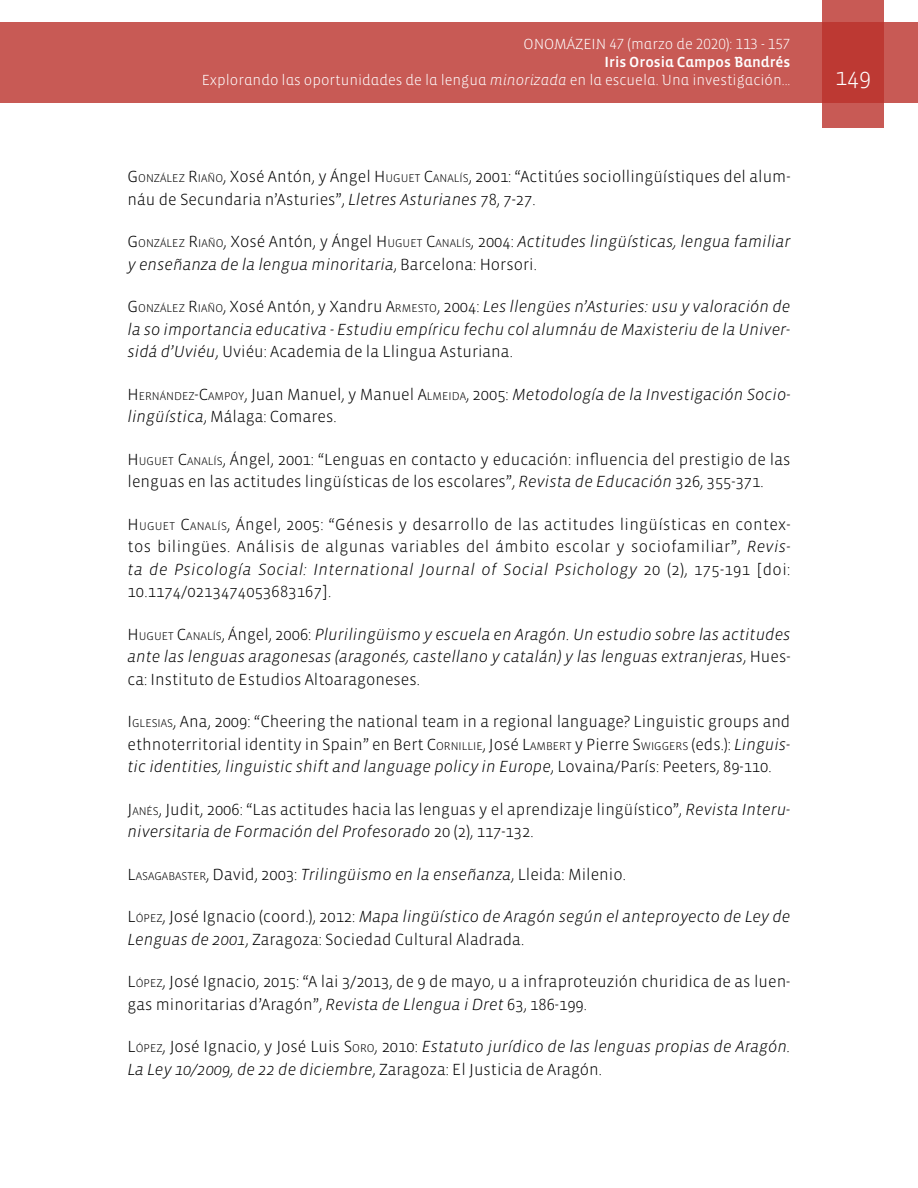
<style>
.page{position:relative;width:918px;height:1188px;background:#fff}
.page>*{position:absolute;margin:0;border:0;box-sizing:border-box;transform-origin:0 0}
.t1{font:300 24px "Vista Sans";color:#fff}
.t2{font:300 16.5px/22.5px "Vista Sans";color:#000}
.t3{font:italic 300 16.5px/22.5px "Vista Sans";color:#000}
.t4{font:300 15px "Vista Sans Alt";color:#fff}
.t5{font:15px "Vista Sans Alt Med";color:#fff}
.t6{font:300 11.55px "Vista Sans";color:#000}
.s1{font-family:"Vista Sans Alt Light Ita";font-weight:400}
.s2{font-style:inherit}
.s3{font-size:11.55px}
.s4{font-style:italic}
.s5{font-style:normal}
.s6{font-style:normal;font-size:11.55px}
.s7{font-size:16.5px}
</style>
<div class="page">
<div style="left:0;top:23px;width:918px;height:80px;background:#c85a55"></div>
<svg style="left:822px;top:0;width:62px;height:128px;background:#c1453f"></svg>
<p class="t4" style="left:524px;top:37px;width:268px">ONOMÁZEIN 47 (marzo de 2020): 113 - 157</p>
<p class="t5" style="left:605px;top:55px;width:187px">Iris Orosia Campos Bandrés</p>
<p class="t4" style="left:202px;top:73px;width:590px">Explorando las oportunidades de la lengua <span class="s1">minorizada</span> en la escuela. Una investigación...</p>
<h1 class="t1" style="left:835px;top:65px;width:37px">149</h1>
<p class="t2" style="left:128px;top:166px;width:664px"><span class="s2">G</span><span class="s3">ONZÁLEZ</span> <span class="s2">R</span><span class="s3">IAÑO</span>, Xosé Antón, y Ángel <span class="s2">H</span> <span class="s3">UG UET</span> <span class="s2">C</span><span class="s3">ANALÍS</span>, 2001: “Actitúes sociollingüístiques del alum&shy;náu de Secundaria n’Asturies”, <span class="s4">Lletres Asturianes</span> 78, 7-27.</p>
<p class="t3" style="left:128px;top:231px;width:664px"><span class="s5">G</span><span class="s6">ONZÁLEZ</span> <span class="s5">R</span> <span class="s6">IAÑO</span><span class="s5">, Xosé Antón, y Ángel</span> <span class="s5">H</span> <span class="s6">UG UET</span> <span class="s5">C</span><span class="s6">ANALÍS</span><span class="s5">, 2004:</span> Actitudes lingüísticas, lengua familiar y enseñanza de la lengua minoritaria<span class="s5">, Barcelona: Horsori.</span></p>
<p class="t3" style="left:128px;top:296px;width:664px;text-align:justify"><span class="s5">G</span><span class="s6">ONZÁLEZ</span> <span class="s5">R</span> <span class="s6">IAÑO</span><span class="s5">, Xosé Antón, y Xandru</span> <span class="s5">A</span><span class="s6">RM ESTO</span><span class="s5">, 2004:</span> Les llengües n’Asturies: usu y valoración de la so importancia educativa - Estudiu empíricu fechu col alumnáu de Maxisteriu de la Univer&shy;sidá d’Uviéu<span class="s5">, Uviéu: Academia de la Llingua Asturiana.</span></p>
<p class="t6" style="left:128px;top:390px;width:89px"><span class="s7">H</span> ERNÁNDEZ<span class="s7">-C</span>AMP</p>
<p class="t3" style="left:128px;top:383px;width:664px;text-indent:103px"><span class="s6">OY</span><span class="s5">, Juan Manuel, y Manuel</span> <span class="s5">A</span><span class="s6">LM EIDA</span><span class="s5">, 2005:</span> Metodología de la Investigación Socio&shy;lingüística<span class="s5">, Málaga: Comares.</span></p>
<p class="t2" style="left:128px;top:448px;width:664px"><span class="s2">H</span> <span class="s3">UG UET</span> <span class="s2">C</span><span class="s3">ANALÍS</span>, Ángel, 2001: “Lenguas en contacto y educación: influencia del prestigio de las lenguas en las actitudes lingüísticas de los escolares”, <span class="s4">Revista de Educación</span> 326, 355-371.</p>
<p class="t2" style="left:128px;top:513px;width:665px;text-align:justify"><span class="s2">H</span> <span class="s3">UG UET</span> <span class="s2">C</span><span class="s3">ANALÍS</span>, Ángel, 2005: “Génesis y desarrollo de las actitudes lingüísticas en contex&shy;tos bilingües. Análisis de algunas variables del ámbito escolar y sociofamiliar”, <span class="s4">Revis&shy;ta de Psicología Social: International Journal of Social Psichology</span> 20 (2), 175-191 [doi:<br>10.1174/0213474053683167].</p>
<p class="t3" style="left:128px;top:623px;width:664px;text-align:justify"><span class="s5">H</span> <span class="s6">UG UET</span> <span class="s5">C</span><span class="s6">ANALÍS</span><span class="s5">, Ángel, 2006:</span> Plurilingüismo y escuela en Aragón. Un estudio sobre las actitudes ante las lenguas aragonesas (aragonés, castellano y catalán) y las lenguas extranjeras<span class="s5">, Hues&shy;ca: Instituto de Estudios Altoaragoneses.</span></p>
<p class="t2" style="left:128px;top:711px;width:664px"><span class="s2">I</span> <span class="s3">G LESIAS</span>, Ana, 2009: “Cheering the national team in a regional language? Linguistic groups and ethnoterritorial identity in Spain” en Bert <span class="s2">C</span><span class="s3">ORNILLIE</span>, José <span class="s2">L</span><span class="s3">AMB</span></p>
<p class="t3" style="left:128px;top:733px;width:664px;text-indent:425px"><span class="s6">ERT</span> <span class="s5">y Pierre</span> <span class="s5">S</span><span class="s6">WIGG ERS</span> <span class="s5">(eds.):</span> Linguis&shy;tic identities, linguistic shift and language policy in Europe<span class="s5">, Lovaina/París: Peeters, 89-110.</span></p>
<p class="t2" style="left:128px;top:798px;width:664px"><span class="s2">J</span> <span class="s3">ANÉS</span>, Judit, 2006: “Las actitudes hacia las lenguas y el aprendizaje lingüístico”, <span class="s4">Revista Interu&shy;niversitaria de Formación del Profesorado</span> 20 (2), 117-132.</p>
<p class="t6" style="left:128px;top:870px;width:29px"><span class="s7">L</span>ASAGABA</p>
<p class="t2" style="left:181px;top:863px;width:446px"><span class="s3">STER</span>, David, 2003: <span class="s4">Trilingüismo en la enseñanza</span>, Lleida: Milenio.</p>
<p class="t3" style="left:128px;top:906px;width:664px"><span class="s5">L</span><span class="s6">ÓP EZ</span><span class="s5">, José Ignacio (coord.), 2012:</span> Mapa lingüístico de Aragón según el anteproyecto de Ley de<br>Lenguas de 2001<span class="s5">, Zaragoza: Sociedad Cultural Aladrada.</span></p>
<p class="t2" style="left:128px;top:971px;width:664px"><span class="s2">L</span><span class="s3">ÓPEZ</span>, José Ignacio, 2015: “A lai 3/2013, de 9 de mayo, u a infraproteuzión churidica de as luen&shy;gas minoritarias d’Aragón”, <span class="s4">Revista de Llengua i Dret</span> 63, 186-199.</p>
<p class="t3" style="left:128px;top:1036px;width:664px"><span class="s5">L</span><span class="s6">ÓP EZ</span><span class="s5">, José Ignacio, y José Luis</span> <span class="s5">S</span> <span class="s6">ORO</span><span class="s5">, 2010:</span> Estatuto jurídico de las lenguas propias de Aragón.<br>La Ley 10/2009, de 22 de diciembre<span class="s5">, Zaragoza: El Justicia de Aragón.</span></p>
</div>
